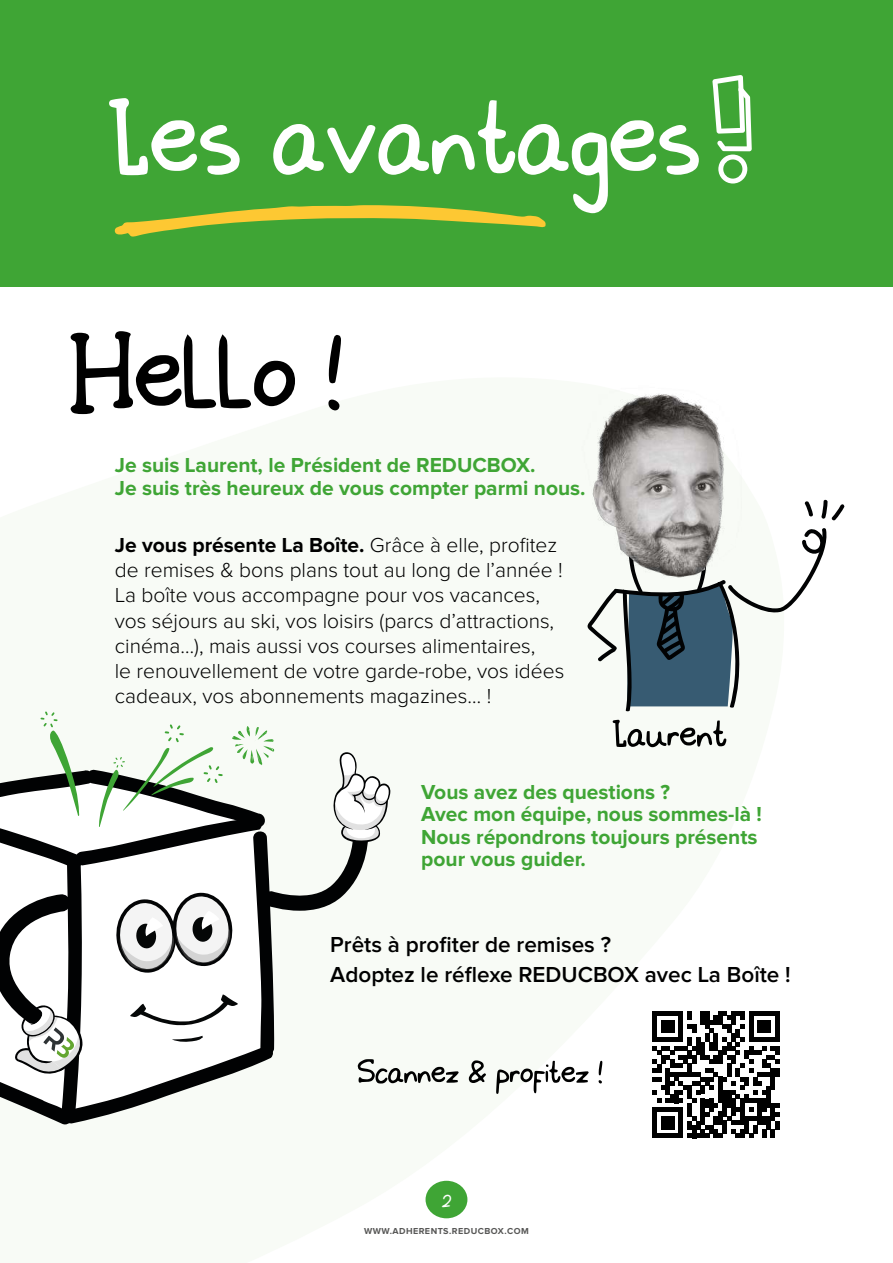
<style>
.page{position:relative;width:893px;height:1263px;background:#fff}
.page>*{position:absolute;margin:0;border:0;box-sizing:border-box;transform-origin:0 0}
.t1{font:193.05px "Schoolwork";letter-spacing:-.09em;color:#fff}
.t2{font:193.05px "Schoolwork";letter-spacing:-.09em;color:#000}
.t3{font:68.1px "Schoolwork";letter-spacing:-.09em;color:#000}
.t4{font:58.05px "Schoolwork";letter-spacing:-.09em;color:#000}
.t5{font:30px "Schoolwork";color:#fff}
.t6{font:600 22.5px/29.7px "Proxima Nova";color:#000}
.t7{font:300 21px/25.2px "Proxima Nova";color:#000}
.t8{font:700 21px/22.5px "Proxima Nova";color:#3fa535}
.t9{font:700 9px "Proxima Nova";letter-spacing:.05em;color:#575756}
.s1{font-weight:700}
</style>
<div class="page">
<svg style="left:587px;top:499px;width:258px;height:213px"></svg>
<img style="left:581px;top:390px;width:161px;height:195px">
<div style="left:0;top:0;width:893px;height:286px;background:#3fa535"></div>
<svg style="left:712px;top:75px;width:40px;height:109px"></svg>
<svg style="left:115px;top:205px;width:431px;height:32px"></svg>
<svg style="left:0;top:711px;width:391px;height:414px"></svg>
<svg style="left:652px;top:1011px;width:127px;height:127px"></svg>
<div style="left:426px;top:1181px;width:41px;height:37px;background:#3fa535;border-radius:50%"></div>
<h1 class="t1" style="left:98px;top:64px;width:612px">Les avantages</h1>
<h1 class="t2" style="left:60px;top:298px;width:292px">Hello !</h1>
<p class="t8" style="left:115px;top:455px;width:472px">Je suis Laurent, le Président de REDUCBOX.<br>Je suis très heureux de vous compter parmi nous.</p>
<p class="t7" style="left:115px;top:533px;width:451px"><span class="s1">Je vous présente La Boîte.</span> Grâce à elle, profitez de remises &amp; bons plans tout au long de l’année !<br>La boîte vous accompagne pour vos vacances, vos séjours au ski, vos loisirs (parcs d’attractions, cinéma…), mais aussi vos courses alimentaires,<br>le renouvellement de votre garde-robe, vos idées cadeaux, vos abonnements magazines… !</p>
<h2 class="t3" style="left:609px;top:708px;width:123px">Laurent</h2>
<p class="t8" style="left:421px;top:781px;width:342px">Vous avez des questions ?<br>Avec mon équipe, nous sommes-là !<br>Nous répondrons toujours présents pour vous guider.</p>
<p class="t6" style="left:330px;top:931px;width:462px">Prêts à profiter de remises ?<br>Adoptez le réflexe REDUCBOX avec La Boîte !</p>
<h3 class="t4" style="left:355px;top:1050px;width:252px">Scannez &amp; profitez !</h3>
<h3 class="t5" style="left:440px;top:1190px;width:14px">2</h3>
<p class="t9" style="left:364px;top:1227px;width:166px">WWW.ADHERENTS.REDUCBOX.COM</p>
</div>
